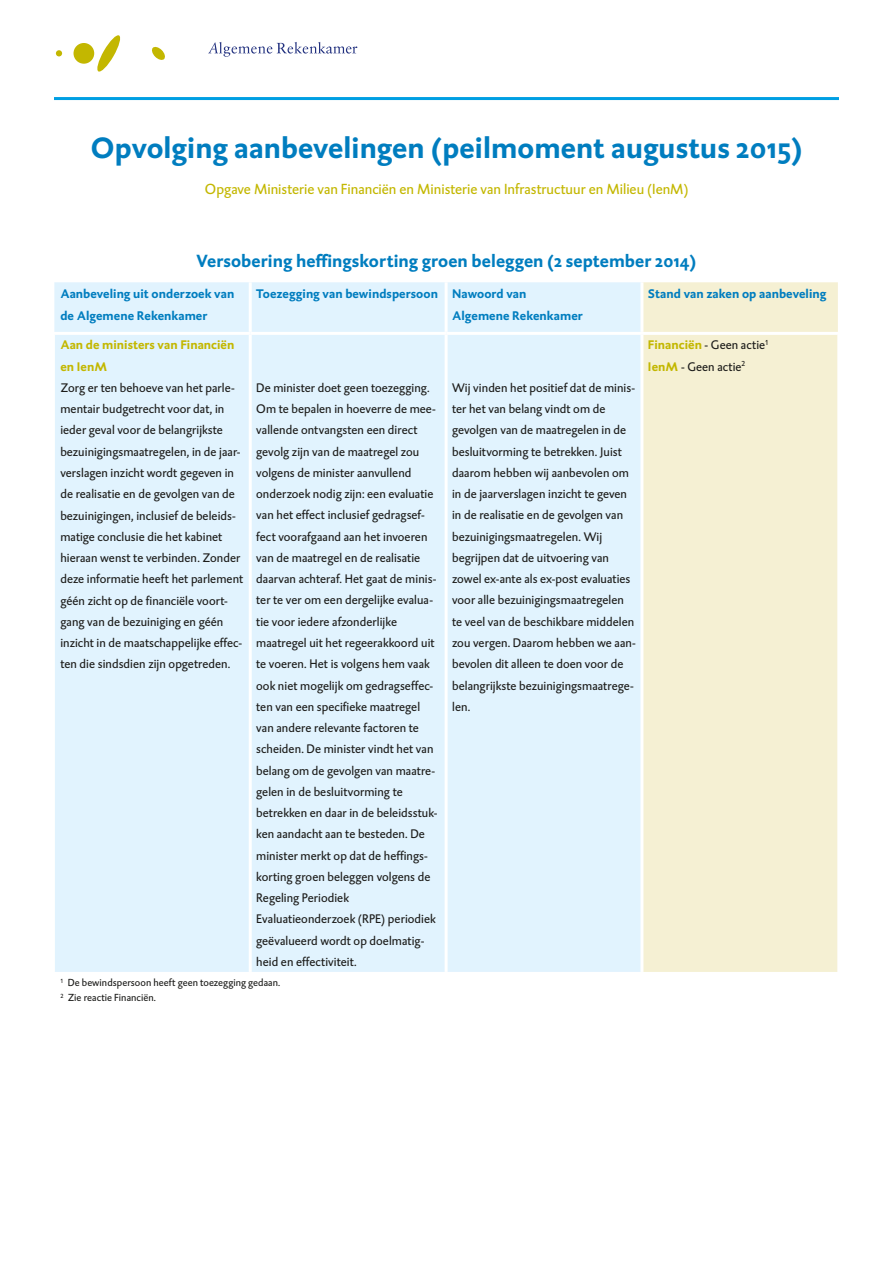
<style>
.page{position:relative;width:893px;height:1263px;background:#fff}
.page>*{position:absolute;margin:0;border:0;box-sizing:border-box;transform-origin:0 0}
._1_Kop_Opvolging{font:700 30px "DTL Caspari ST";letter-spacing:.005em;color:#007dbf}
._3_Onderzoek{font:700 18px "DTL Caspari ST";letter-spacing:.005em;color:#007dbf}
._2_Opgave{font:15px "DTL Caspari T";color:#c3b700}
._05_Tabel_tekstkader{font:12.75px/21.3px "DTL Caspari T";letter-spacing:.005em;color:#1d1d1b}
._4_kop_tabel_vet_bla{font:700 12.75px/21.3px "DTL Caspari ST";letter-spacing:.005em;color:#007dbf}
._4_kop_tabel_vet_gro{font:700 12.75px/21.3px "DTL Caspari ST";letter-spacing:.005em;color:#c3b700}
.Noot{font:10.5px "DTL Caspari T";letter-spacing:.005em;color:#1d1d1b}
.s1{font-family:"DTL Caspari ST";font-weight:700;color:#c3b700}
</style>
<div class="page">
<svg style="left:56px;top:50px;width:6px;height:6px"></svg>
<svg style="left:74px;top:35px;width:47px;height:37px"></svg>
<svg style="left:152px;top:46px;width:13px;height:14px"></svg>
<svg style="left:208px;top:42px;width:149px;height:15px"></svg>
<div style="left:54px;top:282px;width:586px;height:690px;background:#e1f3fe"></div>
<div style="left:643px;top:282px;width:195px;height:690px;background:#f5f0d3"></div>
<hr style="left:54px;top:335px;width:1px;height:637px;background:#fff">
<hr style="left:837px;top:335px;width:1px;height:637px;background:#fff">
<hr style="left:249px;top:282px;width:3px;height:50px;background:#fff">
<hr style="left:445px;top:282px;width:3px;height:50px;background:#fff">
<hr style="left:54px;top:332px;width:196px;height:3px;background:#fff">
<hr style="left:250px;top:332px;width:196px;height:3px;background:#fff">
<hr style="left:249px;top:335px;width:3px;height:637px;background:#fff">
<hr style="left:446px;top:332px;width:196px;height:3px;background:#fff">
<hr style="left:445px;top:335px;width:3px;height:637px;background:#fff">
<hr style="left:642px;top:332px;width:196px;height:3px;background:#fff">
<hr style="left:54px;top:97px;width:785px;height:3px;background:#009fe3">
<p class="_1_Kop_Opvolging" style="left:91px;top:128px;width:713px">Opvolging aanbevelingen (peilmoment augustus 2015)</p>
<p class="_2_Opgave" style="left:205px;top:180px;width:485px">Opgave Ministerie van Financiën en Ministerie van Infrastructuur en Milieu (IenM)</p>
<p class="_3_Onderzoek" style="left:196px;top:249px;width:502px">Versobering heffingskorting groen beleggen (2 september 2014)</p>
<p class="_4_kop_tabel_vet_bla" style="left:60px;top:283px;width:176px">Aanbeveling uit onderzoek van de Algemene Rekenkamer</p>
<p class="_4_kop_tabel_vet_bla" style="left:256px;top:283px;width:183px">Toezegging van bewindspersoon</p>
<p class="_4_kop_tabel_vet_bla" style="left:452px;top:283px;width:132px">Nawoord van<br>Algemene Rekenkamer</p>
<p class="_4_kop_tabel_vet_bla" style="left:648px;top:283px;width:180px">Stand van zaken op aanbeveling</p>
<p class="_4_kop_tabel_vet_gro" style="left:60px;top:334px;width:176px">Aan de ministers van Financiën en IenM</p>
<p class="_05_Tabel_tekstkader" style="left:60px;top:377px;width:184px">Zorg er ten behoeve van het parle&shy;mentair budgetrecht voor dat, in ieder geval voor de belangrijkste bezuinigingsmaatregelen, in de jaar&shy;verslagen inzicht wordt gegeven in de realisatie en de gevolgen van de bezuinigingen, inclusief de beleids&shy;matige conclusie die het kabinet hieraan wenst te verbinden. Zonder deze informatie heeft het parlement géén zicht op de financiële voort&shy;gang van de bezuiniging en géén inzicht in de maatschappelijke effec&shy;ten die sindsdien zijn opgetreden.</p>
<p class="_05_Tabel_tekstkader" style="left:256px;top:377px;width:183px">De minister doet geen toezegging.<br>Om te bepalen in hoeverre de mee&shy;vallende ontvangsten een direct gevolg zijn van de maatregel zou volgens de minister aanvullend onderzoek nodig zijn: een evaluatie van het effect inclusief gedragsef&shy;fect voorafgaand aan het invoeren van de maatregel en de realisatie daarvan achteraf. Het gaat de minis&shy;ter te ver om een dergelijke evalua&shy;tie voor iedere afzonderlijke maatregel uit het regeerakkoord uit te voeren. Het is volgens hem vaak ook niet mogelijk om gedragseffec&shy;ten van een specifieke maatregel van andere relevante factoren te scheiden. De minister vindt het van belang om de gevolgen van maatre&shy;gelen in de besluitvorming te betrekken en daar in de beleidsstuk&shy;ken aandacht aan te besteden. De minister merkt op dat de heffings&shy;korting groen beleggen volgens de Regeling Periodiek Evaluatieonderzoek (RPE) periodiek geëvalueerd wordt op doelmatig&shy;heid en effectiviteit.</p>
<p class="_05_Tabel_tekstkader" style="left:452px;top:377px;width:185px">Wij vinden het positief dat de minis&shy;ter het van belang vindt om de gevolgen van de maatregelen in de besluitvorming te betrekken. Juist daarom hebben wij aanbevolen om in de jaarverslagen inzicht te geven in de realisatie en de gevolgen van bezuinigingsmaatregelen. Wij begrijpen dat de uitvoering van zowel ex-ante als ex-post evaluaties voor alle bezuinigingsmaatregelen te veel van de beschikbare middelen zou vergen. Daarom hebben we aan&shy;bevolen dit alleen te doen voor de belangrijkste bezuinigingsmaatrege&shy;len.</p>
<p class="_05_Tabel_tekstkader" style="left:648px;top:334px;width:122px"><span class="s1">Financiën</span> - Geen actie<sup>1</sup></p>
<p class="_05_Tabel_tekstkader" style="left:648px;top:356px;width:99px"><span class="s1">IenM</span> - Geen actie<sup>2</sup></p>
<p class="Noot" style="left:60px;top:976px;width:221px"><sup>1</sup> De bewindspersoon heeft geen toezegging gedaan.</p>
<p class="Noot" style="left:60px;top:991px;width:97px"><sup>2</sup> Zie reactie Financiën.</p>
</div>
